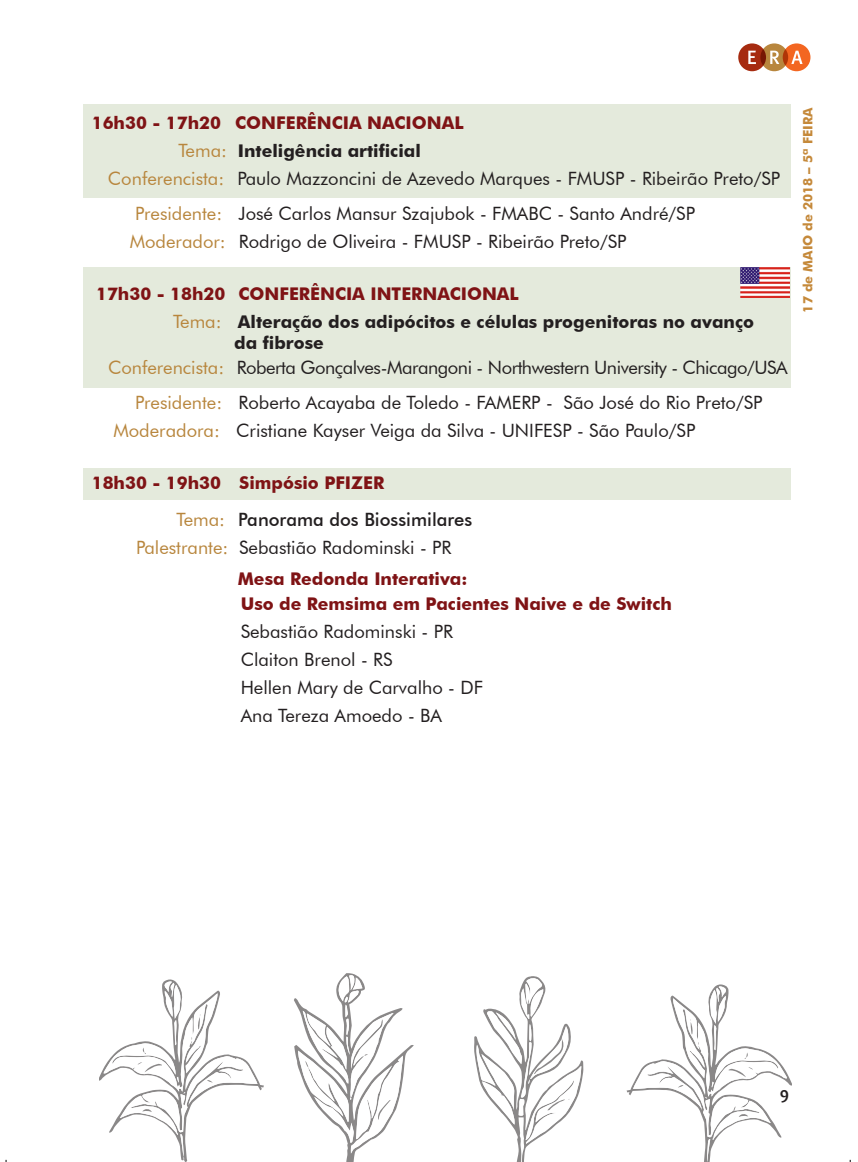
<style>
.page{position:relative;width:858px;height:1162px;background:#fff}
.page>*{position:absolute;margin:0;border:0;box-sizing:border-box;transform-origin:0 0}
.t1{font:18.38px "Futura BT";color:#231f20}
.t2{font:18.38px "Futura BT";letter-spacing:-.025em;color:#231f20}
.t3{font:500 18.38px "Futura BT";color:#231f20}
.t4{font:700 17.5px "Futura BT";color:#7f1315}
.t5{font:700 17.5px "Futura BT";color:#231f20}
.t6{font:700 17.5px "Candara";color:#231f20}
.t7{font:700 12.95px "Futura BT";color:#c5893a}
.s1{font-weight:400;font-size:18.38px;color:#b8863d}
.s2{color:#b8863d}
.s3{font-weight:400;color:#b8863d}
</style>
<div class="page">
<div style="left:83px;top:104px;width:707px;height:94px;background:#e4eadc"></div>
<div style="left:83px;top:267px;width:707px;height:120px;background:#e4eadc"></div>
<div style="left:83px;top:468px;width:707px;height:32px;background:#e4eadc"></div>
<svg style="left:626px;top:984px;width:165px;height:178px"></svg>
<svg style="left:99px;top:979px;width:165px;height:183px"></svg>
<svg style="left:474px;top:976px;width:109px;height:186px"></svg>
<svg style="left:294px;top:973px;width:119px;height:189px"></svg>
<div style="left:738px;top:43px;width:27px;height:28px;background:#a62b10;border-radius:50%"></div>
<svg style="left:760px;top:43px;width:27px;height:28px"></svg>
<svg style="left:782px;top:43px;width:28px;height:28px"></svg>
<svg style="left:748px;top:51px;width:7px;height:13px"></svg>
<svg style="left:769px;top:51px;width:10px;height:13px"></svg>
<svg style="left:791px;top:51px;width:11px;height:13px"></svg>
<img style="left:740px;top:267px;width:49px;height:30px">
<p class="t4" style="left:92px;top:112px;width:373px">16h30 - 17h20 CONFERÊNCIA NACIONAL</p>
<p class="t5" style="left:178px;top:140px;width:244px"><span class="s1">Tema:</span> Inteligência artificial</p>
<p class="t1" style="left:108px;top:167px;width:673px"><span class="s2">Conferencista:</span> Paulo Mazzoncini de Azevedo Marques - FMUSP - Ribeirão Preto/SP</p>
<p class="t1" style="left:135px;top:202px;width:561px"><span class="s2">Presidente:</span> José Carlos Mansur Szajubok - FMABC - Santo André/SP</p>
<p class="t1" style="left:130px;top:230px;width:498px"><span class="s2">Moderador:</span> Rodrigo de Oliveira - FMUSP - Ribeirão Preto/SP</p>
<p class="t4" style="left:96px;top:283px;width:424px">17h30 - 18h20 CONFERÊNCIA INTERNACIONAL</p>
<p class="t5" style="left:173px;top:311px;width:582px"><span class="s1">Tema:</span> Alteração dos adipócitos e células progenitoras no avanço</p>
<p class="t5" style="left:234px;top:332px;width:91px">da fibrose</p>
<p class="t2" style="left:108px;top:356px;width:680px"><span class="s2">Conferencista:</span> Roberta Gonçalves-Marangoni - Northwestern University - Chicago/USA</p>
<p class="t1" style="left:135px;top:391px;width:628px"><span class="s2">Presidente:</span> Roberto Acayaba de Toledo - FAMERP - São José do Rio Preto/SP</p>
<p class="t1" style="left:113px;top:419px;width:583px"><span class="s2">Moderadora:</span> Cristiane Kayser Veiga da Silva - UNIFESP - São Paulo/SP</p>
<p class="t4" style="left:92px;top:472px;width:294px">18h30 - 19h30 Simpósio PFIZER</p>
<p class="t3" style="left:176px;top:508px;width:297px"><span class="s3">Tema:</span> Panorama dos Biossimilares</p>
<p class="t1" style="left:136px;top:536px;width:317px"><span class="s2">Palestrante:</span> Sebastião Radominski - PR</p>
<p class="t4" style="left:238px;top:568px;width:231px">Mesa Redonda Interativa:</p>
<p class="t4" style="left:240px;top:593px;width:432px">Uso de Remsima em Pacientes Naive e de Switch</p>
<p class="t1" style="left:240px;top:620px;width:214px">Sebastião Radominski - PR</p>
<p class="t1" style="left:240px;top:648px;width:153px">Claiton Brenol - RS</p>
<p class="t1" style="left:240px;top:676px;width:244px">Hellen Mary de Carvalho - DF</p>
<p class="t1" style="left:240px;top:704px;width:203px">Ana Tereza Amoedo - BA</p>
<p class="t7" style="left:799px;top:313px;width:206px;rotate:-90deg">17 de MAIO de 2018 – 5ª FEIRA</p>
<p class="t6" style="left:779px;top:1082px;width:11px">9</p>
</div>
